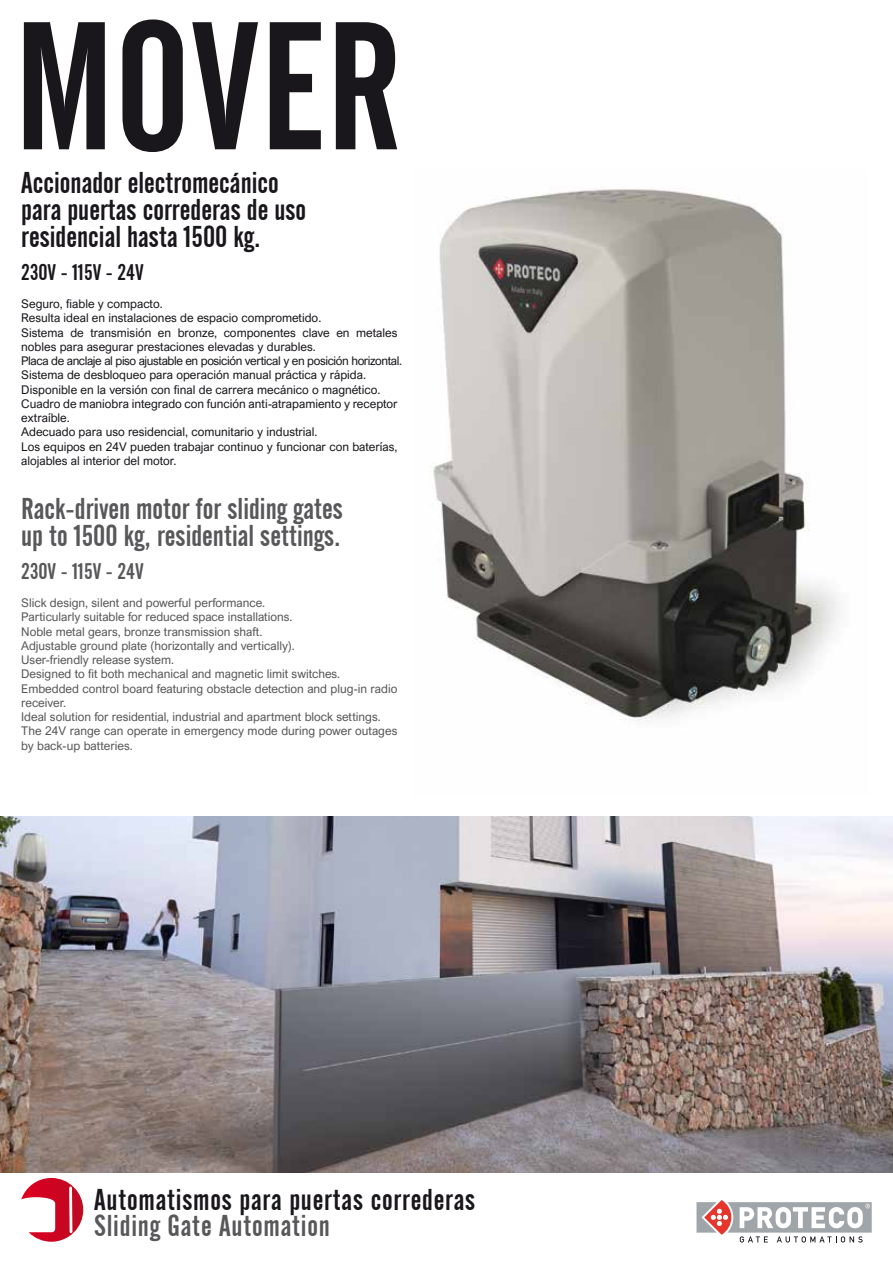
<style>
.page{position:relative;width:893px;height:1263px;background:#fff}
.page>*{position:absolute;margin:0;border:0;box-sizing:border-box;transform-origin:0 0}
.t1{font:180px "Alternate Gothic No 2 BT";color:#1a171c}
.t2{font:30px/27px "Alternate Gothic No 2 BT";color:#1a171c}
.t3{font:30px/27px "Alternate Gothic No 2 BT";color:#58585a}
.t4{font:30px "Alternate Gothic No 2 BT";letter-spacing:.025em;color:#1a171c}
.t5{font:30px "Alternate Gothic No 2 BT";letter-spacing:.025em;color:#58585a}
.t6{font:22.5px "Alternate Gothic No 2 BT";color:#58585a}
.t7{font:22.5px "Alternate Gothic No 2 BT";color:#1a171c}
.t8{font:12px/14.2px "Arial Nova";color:#1a171c}
.t9{font:12px/14.2px "Arial Nova";color:#58585a}
</style>
<div class="page">
<svg style="left:21px;top:1178px;width:62px;height:64px"></svg>
<svg style="left:696px;top:1200px;width:176px;height:42px"></svg>
<img style="left:0;top:817px;width:893px;height:356px">
<img style="left:430px;top:189px;width:409px;height:532px">
<h1 class="t1" style="left:14px;top:-13px;width:389px">MOVER</h1>
<h2 class="t2" style="left:21px;top:170px;width:286px">Accionador electromecánico para puertas correderas de uso residencial hasta 1500 kg.</h2>
<h3 class="t7" style="left:21px;top:259px;width:124px">230V - 115V - 24V</h3>
<p class="t8" style="left:21px;top:297px;width:382px">Seguro, fiable y compacto.<br>Resulta ideal en instalaciones de espacio comprometido.<br>Sistema de transmisión en bronze, componentes clave en metales nobles para asegurar prestaciones elevadas y durables.<br>Placa de anclaje al piso ajustable en posición vertical y en posición horizontal.<br>Sistema de desbloqueo para operación manual práctica y rápida.<br>Disponible en la versión con final de carrera mecánico o magnético.<br>Cuadro de maniobra integrado con función anti-atrapamiento y receptor extraíble.<br>Adecuado para uso residencial, comunitario y industrial.<br>Los equipos en 24V pueden trabajar continuo y funcionar con baterías, alojables al interior del motor.</p>
<h2 class="t3" style="left:21px;top:496px;width:323px">Rack-driven motor for sliding gates up to 1500 kg, residential settings.</h2>
<h3 class="t6" style="left:21px;top:558px;width:124px">230V - 115V - 24V</h3>
<p class="t9" style="left:21px;top:596px;width:378px">Slick design, silent and powerful performance.<br>Particularly suitable for reduced space installations.<br>Noble metal gears, bronze transmission shaft.<br>Adjustable ground plate (horizontally and vertically).<br>User-friendly release system.<br>Designed to fit both mechanical and magnetic limit switches.<br>Embedded control board featuring obstacle detection and plug-in radio receiver.<br>Ideal solution for residential, industrial and apartment block settings.<br>The 24V range can operate in emergency mode during power outages by back-up batteries.</p>
<h2 class="t4" style="left:94px;top:1182px;width:383px">Automatismos para puertas correderas</h2>
<h2 class="t5" style="left:94px;top:1208px;width:237px">Sliding Gate Automation</h2>
</div>
